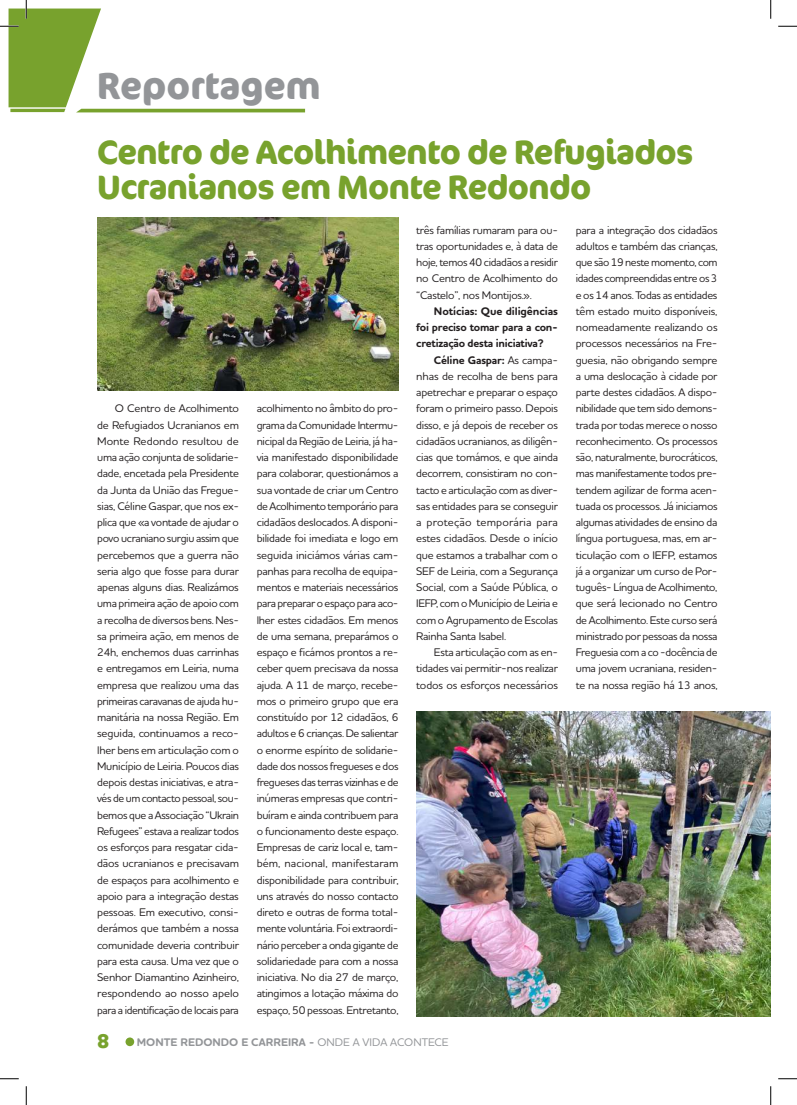
<style>
.page{position:relative;width:797px;height:1105px;background:#fff}
.page>*{position:absolute;margin:0;border:0;box-sizing:border-box;transform-origin:0 0}
.t1{font:700 37.5px "Cocon Pro";color:#939598;scale:.96 1}
.t2{font:700 33.75px/35px "Cocon Pro";letter-spacing:-.02em;color:#78a22d;scale:.95 1}
.t3{font:700 20px "Cocon Pro";color:#78a22d}
.t4{font:500 11.25px/16.2px "Houschka Rounded";letter-spacing:-.02em;color:#231f20;text-align:justify}
.t5{font:700 11.25px/16.2px "Houschka Rounded";letter-spacing:-.02em;color:#231f20;text-align:justify}
.t6{font:700 11.25px "Houschka Rounded";color:#939598}
.s1{font-weight:700}
.s2{font-weight:500}
</style>
<div class="page">
<div style="left:125px;top:1037px;width:9px;height:9px;background:#78a22d;border-radius:50%"></div>
<img style="left:97px;top:217px;width:301px;height:173px">
<img style="left:416px;top:712px;width:354px;height:304px">
<svg style="left:778px;top:25px;width:19px;height:2px"></svg>
<svg style="left:0;top:1078px;width:19px;height:1px"></svg>
<svg style="left:778px;top:1078px;width:19px;height:1px"></svg>
<svg style="left:0;top:0;width:305px;height:112px"></svg>
<svg style="left:25px;top:1086px;width:2px;height:19px"></svg>
<svg style="left:770px;top:0;width:1px;height:19px"></svg>
<svg style="left:770px;top:1086px;width:1px;height:19px"></svg>
<h1 class="t1" style="left:97px;top:60px;width:234px">Reportagem</h1>
<h2 class="t2" style="left:97px;top:134px;width:629px">Centro de Acolhimento de Refugiados<br>Ucranianos em Monte Redondo</h2>
<p class="t4" style="left:97px;top:400px;width:143px;text-indent:18px">O Centro de Acolhimento de Refugiados Ucranianos em Monte Redondo resultou de uma ação conjunta de solidarie&shy;dade, encetada pela Presidente da Junta da União das Fregue&shy;sias, Céline Gaspar, que nos ex&shy;plica que «a vontade de ajudar o povo ucraniano surgiu assim que percebemos que a guerra não seria algo que fosse para durar apenas alguns dias. Realizámos uma primeira ação de apoio com a recolha de diversos bens. Nes&shy;sa primeira ação, em menos de 24h, enchemos duas carrinhas e entregamos em Leiria, numa empresa que realizou uma das primeiras caravanas de ajuda hu&shy;manitária na nossa Região. Em seguida, continuamos a reco&shy;lher bens em articulação com o Município de Leiria. Poucos dias depois destas iniciativas, e atra&shy;vés de um contacto pessoal, sou&shy;bemos que a Associação “Ukrain Refugees” estava a realizar todos os esforços para resgatar cida&shy;dãos ucranianos e precisavam de espaços para acolhimento e apoio para a integração destas pessoas. Em executivo, consi&shy;derámos que também a nossa comunidade deveria contribuir para esta causa. Uma vez que o Senhor Diamantino Azinheiro, respondendo ao nosso apelo para a identificação de locais para</p>
<p class="t4" style="left:257px;top:400px;width:143px">acolhimento no âmbito do pro&shy;grama da Comunidade Intermu&shy;nicipal da Região de Leiria, já ha&shy;via manifestado disponibilidade para colaborar, questionámos a sua vontade de criar um Centro de Acolhimento temporário para cidadãos deslocados. A disponi&shy;bilidade foi imediata e logo em seguida iniciámos várias cam&shy;panhas para recolha de equipa&shy;mentos e materiais necessários para preparar o espaço para aco&shy;lher estes cidadãos. Em menos de uma semana, preparámos o espaço e ficámos prontos a re&shy;ceber quem precisava da nossa ajuda. A 11 de março, recebe&shy;mos o primeiro grupo que era constituído por 12 cidadãos, 6 adultos e 6 crianças. De salientar o enorme espírito de solidarie&shy;dade dos nossos fregueses e dos fregueses das terras vizinhas e de inúmeras empresas que contri&shy;buíram e ainda contribuem para o funcionamento deste espaço.<br>Empresas de cariz local e, tam&shy;bém, nacional, manifestaram disponibilidade para contribuir, uns através do nosso contacto direto e outras de forma total&shy;mente voluntária. Foi extraordi&shy;nário perceber a onda gigante de solidariedade para com a nossa iniciativa. No dia 27 de março, atingimos a lotação máxima do espaço, 50 pessoas. Entretanto,</p>
<p class="t4" style="left:416px;top:221px;width:143px">três famílias rumaram para ou&shy;tras oportunidades e, à data de hoje, temos 40 cidadãos a residir no Centro de Acolhimento do “Castelo”, nos Montijos.».</p>
<p class="t5" style="left:416px;top:303px;width:143px;text-indent:18px">Notícias: Que diligências foi preciso tomar para a con&shy;cretização desta iniciativa?</p>
<p class="t4" style="left:416px;top:351px;width:143px;text-indent:18px"><span class="s1">Céline Gaspar:</span> As campa&shy;nhas de recolha de bens para apetrechar e preparar o espaço foram o primeiro passo. Depois disso, e já depois de receber os cidadãos ucranianos, as diligên&shy;cias que tomámos, e que ainda decorrem, consistiram no con&shy;tacto e articulação com as diver&shy;sas entidades para se conseguir a proteção temporária para estes cidadãos. Desde o início que estamos a trabalhar com o SEF de Leiria, com a Segurança Social, com a Saúde Pública, o IEFP, com o Município de Leiria e com o Agrupamento de Escolas Rainha Santa Isabel.</p>
<p class="t4" style="left:416px;top:644px;width:143px;text-indent:18px">Esta articulação com as en&shy;tidades vai permitir-nos realizar todos os esforços necessários</p>
<h3 class="t3" style="left:97px;top:1027px;width:14px">8</h3>
<p class="t6" style="left:137px;top:1035px;width:313px">MONTE REDONDO E CARREIRA - <span class="s2">ONDE A VIDA ACONTECE</span></p>
<p class="t4" style="left:575px;top:221px;width:143px">para a integração dos cidadãos adultos e também das crianças, que são 19 neste momento, com idades compreendidas entre os 3 e os 14 anos. Todas as entidades têm estado muito disponíveis, nomeadamente realizando os processos necessários na Fre&shy;guesia, não obrigando sempre a uma deslocação à cidade por parte destes cidadãos. A dispo&shy;nibilidade que tem sido demons&shy;trada por todas merece o nosso reconhecimento. Os processos são, naturalmente, burocráticos, mas manifestamente todos pre&shy;tendem agilizar de forma acen&shy;tuada os processos. Já iniciamos algumas atividades de ensino da língua portuguesa, mas, em ar&shy;ticulação com o IEFP, estamos já a organizar um curso de Por&shy;tuguês- Língua de Acolhimento, que será lecionado no Centro de Acolhimento. Este curso será ministrado por pessoas da nossa Freguesia com a co -docência de uma jovem ucraniana, residen&shy;te na nossa região há 13 anos,</p>
</div>
